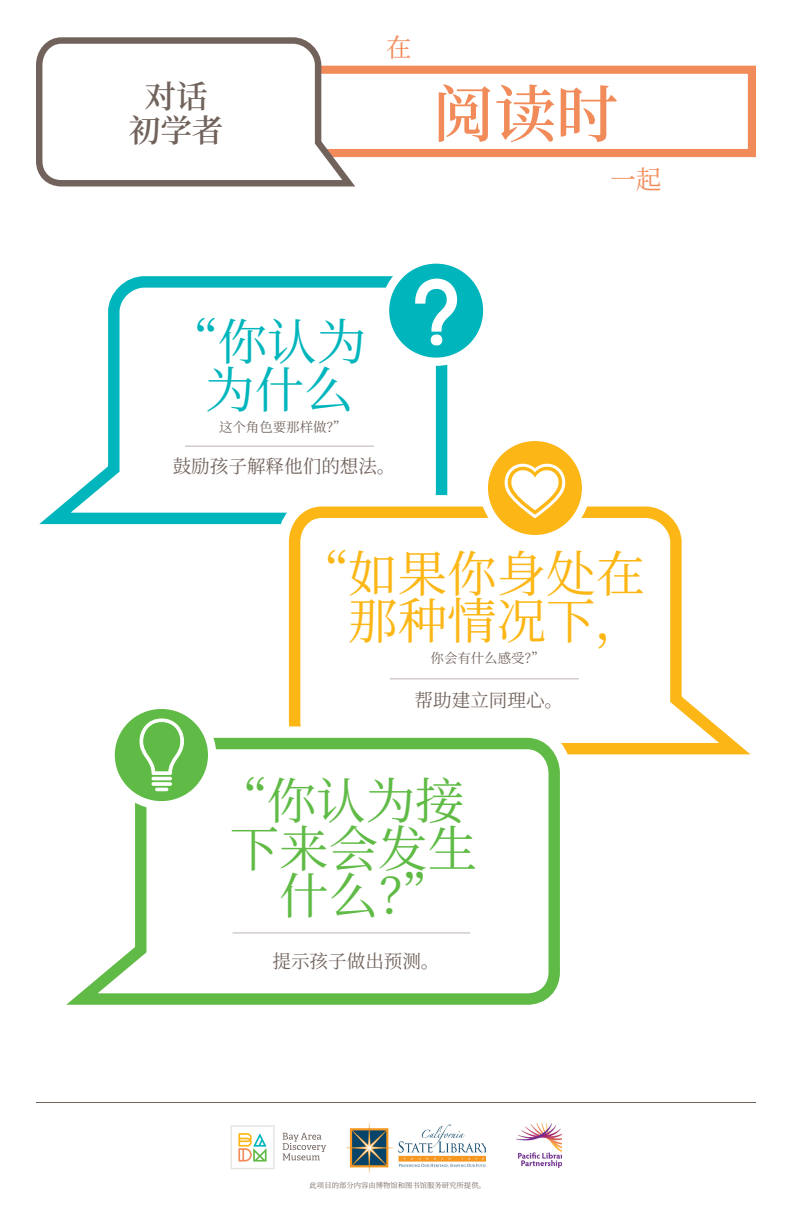
<style>
.page{position:relative;width:792px;height:1224px;background:#fff}
.page>*{position:absolute;margin:0;border:0;box-sizing:border-box;transform-origin:0 0}
.t1{font:600 61.9px "Noto Serif CJ Ksc";color:#f28b5a}
.t2{font:49.5px "Noto Serif CJ Ksc";color:#60bb46}
.t3{font:49.5px/47.6px "Noto Serif CJ Ksc";color:#fcb615;text-align:right}
.t4{font:49.5px/47.6px "Noto Serif CJ Ksc";color:#00b5bc;text-align:center}
.t5{font:600 31.7px/33.7px "Noto Serif CJ Ksc";color:#71635c;text-align:center}
.t6{font:25.8px "Noto Serif CJ Ksc";color:#f28b5a}
.t7{font:18.6px "Noto Serif CJ Ksc";color:#71635c}
.t8{font:13.4px "Noto Serif CJ Ksc";color:#71635c}
.t9{font:7.3px "Noto Serif CJ Ksc";color:#71635c}
</style>
<div class="page">
<hr style="left:36px;top:1102px;width:720px;height:1px;background:#71635c">
<svg style="left:283px;top:1133px;width:43px;height:27px"></svg>
<svg style="left:231px;top:1125px;width:44px;height:44px"></svg>
<img style="left:347px;top:1121px;width:139px;height:53px">
<img style="left:516px;top:1123px;width:45px;height:44px">
<svg style="left:39px;top:276px;width:409px;height:249px"></svg>
<hr style="left:185px;top:446px;width:189px;height:1px;background:#bdb3af">
<svg style="left:260px;top:478px;width:188px;height:47px"></svg>
<svg style="left:283px;top:501px;width:468px;height:254px"></svg>
<hr style="left:390px;top:678px;width:189px;height:1px;background:#bdb3af">
<svg style="left:385px;top:260px;width:102px;height:102px;fill:#00b5bc"></svg>
<div style="left:381px;top:255px;width:110px;height:111px;border:8px solid #fff;border-radius:50%"></div>
<svg style="left:414px;top:255px;width:44px;height:138px"></svg>
<svg style="left:283px;top:709px;width:305px;height:46px"></svg>
<svg style="left:66px;top:732px;width:500px;height:273px"></svg>
<hr style="left:233px;top:932px;width:237px;height:1px;background:#bdb3af">
<svg style="left:484px;top:437px;width:102px;height:102px;fill:#fcb615"></svg>
<div style="left:480px;top:433px;width:110px;height:110px;border:8px solid #fff;border-radius:50%"></div>
<svg style="left:503px;top:462px;width:64px;height:56px"></svg>
<svg style="left:109px;top:703px;width:105px;height:104px;fill:#60bb46"></svg>
<div style="left:107px;top:701px;width:109px;height:108px;border:8px solid #fff;border-radius:50%"></div>
<div style="left:152px;top:777px;width:20px;height:3px;border:1px solid #fff"></div>
<div style="left:152px;top:782px;width:20px;height:4px;border:1px solid #fff"></div>
<svg style="left:152px;top:783px;width:19px;height:8px"></svg>
<svg style="left:139px;top:718px;width:45px;height:58px"></svg>
<div style="left:226px;top:66px;width:530px;height:91px;border:8px solid #f28b5a"></div>
<svg style="left:36px;top:37px;width:326px;height:150px"></svg>
<h3 class="t5" style="left:129px;top:80px;width:96px">对话初学者</h3>
<h3 class="t6" style="left:386px;top:33px;width:27px">在</h3>
<h1 class="t1" style="left:432px;top:79px;width:187px">阅读时</h1>
<h3 class="t6" style="left:610px;top:165px;width:53px">一起</h3>
<h2 class="t4" style="left:169px;top:319px;width:198px">“你认为为什么</h2>
<p class="t8" style="left:219px;top:419px;width:129px">这个角色要那样做？”</p>
<p class="t7" style="left:173px;top:455px;width:224px">鼓励孩子解释他们的想法。</p>
<h2 class="t3" style="left:300px;top:551px;width:347px">“如果你身处在那种情况下，</h2>
<p class="t8" style="left:431px;top:651px;width:115px">你会有什么感受？”</p>
<p class="t7" style="left:415px;top:690px;width:150px">帮助建立同理心。</p>
<h2 class="t2" style="left:218px;top:773px;width:248px">“你认为接</h2>
<h2 class="t2" style="left:230px;top:821px;width:249px">下来会发生</h2>
<h2 class="t2" style="left:279px;top:868px;width:174px">什么？”</h2>
<p class="t7" style="left:272px;top:951px;width:169px">提示孩子做出预测。</p>
<p class="t9" style="left:310px;top:1181px;width:178px">此项目的部分内容由博物馆和图书馆服务研究所提供。</p>
</div>
